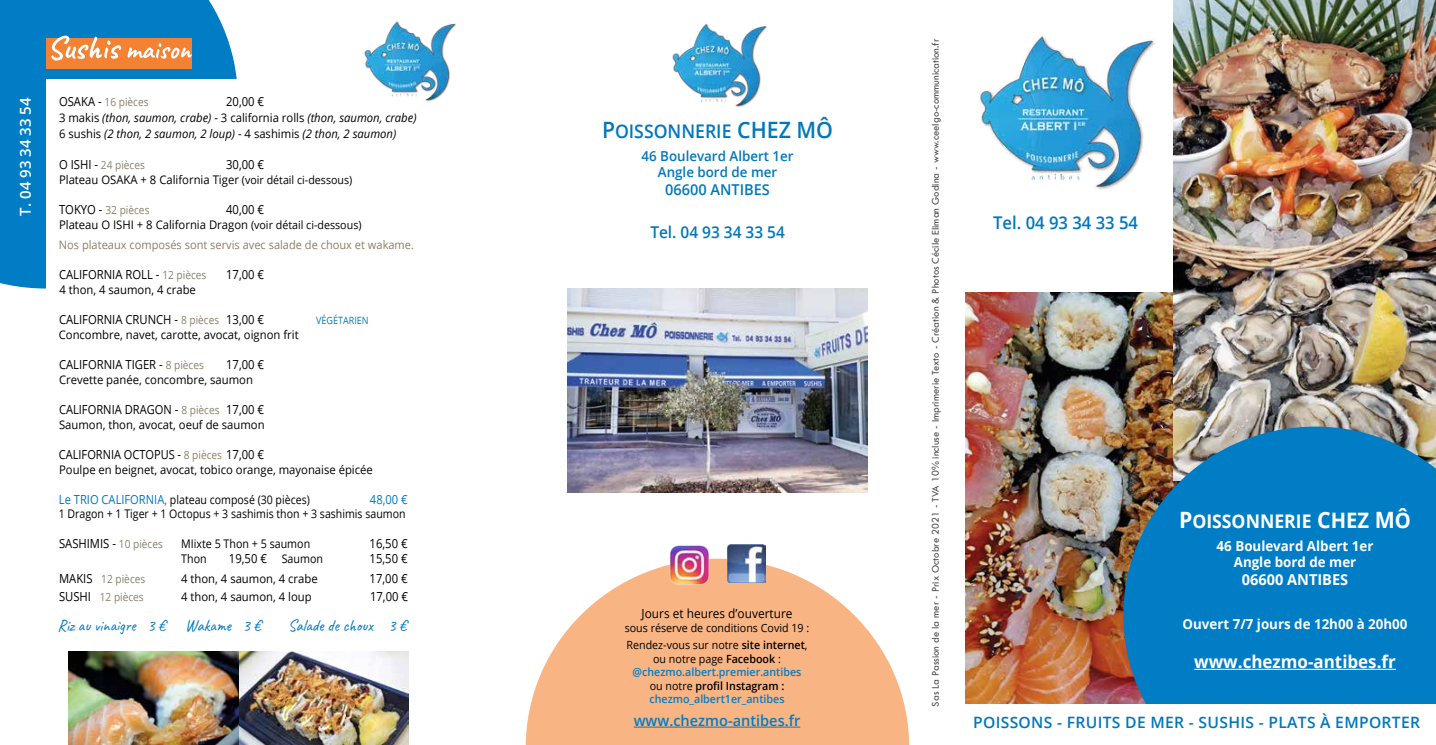
<style>
.page{position:relative;width:1436px;height:745px;background:#fff}
.page>*{position:absolute;margin:0;border:0;box-sizing:border-box;transform-origin:0 0}
.t1{font:600 22.5px "Open Sans";color:#0077bc;scale:.95 1}
.t2{font:700 18.75px "Open Sans";color:#fff;scale:.94 1}
.t3{font:600 18.75px "Open Sans";color:#0077bc;scale:.94 1}
.t4{font:700 17.5px "Open Sans";color:#fff}
.t5{font:600 17.5px "Open Sans";color:#0077bc;scale:.95 1}
.t6{font:16.88px "Caveat";color:#0077bc;scale:.95 1}
.t7{font:600 16.25px "Open Sans";color:#0077bc;scale:.95 1}
.t8{font:600 15.62px "Open Sans";letter-spacing:.02em;color:#0077bc}
.t9{font:600 15px "Open Sans";color:#007dc5}
.t10{font:600 15px "Open Sans";color:#fff}
.t11{font:700 15px "Open Sans";color:#fff}
.t12{font:600 15px "Open Sans";color:#0077bc}
.t13{font:700 13.75px/16.5px "Open Sans";color:#fff;text-align:center}
.t14{font:600 13.75px/16.5px "Open Sans";color:#0077bc;text-align:center}
.t15{font:12.5px "Open Sans";color:#000;scale:.9 1}
.t16{font:12.5px "Open Sans";color:#000;scale:.88 1}
.t17{font:12.5px "Open Sans";color:#000;scale:.89 1}
.t18{font:12.5px "Open Sans";color:#000;scale:.95 1}
.t19{font:12.5px "Open Sans";color:#0077bc;scale:.89 1}
.t20{font:11.88px "Open Sans";color:#000;scale:.95 1}
.t21{font:italic 11.88px/16.2px "Open Sans";color:#000;scale:.95 1}
.t22{font:11.88px "Open Sans";color:#000;scale:.89 1}
.t23{font:11.88px "Open Sans";color:#000;scale:.9 1}
.t24{font:11.62px "Open Sans";color:#907d62;scale:.95 1}
.t25{font:600 11.25px/13.5px "Open Sans";color:#007dc5;text-align:center;scale:.95 1}
.t26{font:11.25px "Open Sans";color:#88816b;scale:.9 1}
.t27{font:11.25px/17.5px "Open Sans";color:#000;scale:.95 1}
.t28{font:10.62px "Tw Cen";color:#000}
.t29{font:10px "Open Sans";color:#0077bc;scale:.9 1}
.s1{font-size:12.5px;color:#000}
.s2{font-style:normal}
.s3{font-size:11.25px}
.s4{font-size:11.25px;color:#88816b}
.s5{font-size:12.5px;color:#0077bc}
.s6{font-size:11.88px}
.s7{font-size:22.5px}
.s8{font-weight:600}
.s9{font-weight:400;color:#000}
.s10{color:#000}
.s11{font-size:21.25px}
</style>
<div class="page">
<svg style="left:525px;top:558px;width:384px;height:186px;fill:#f9b484"></svg>
<div style="left:0;top:0;width:237px;height:288px;background:#007dc5"></div>
<div style="left:46px;top:79px;width:411px;height:600px;background:#fff"></div>
<img style="left:68px;top:651px;width:340px;height:93px">
<img style="left:364px;top:21px;width:92px;height:81px">
<img style="left:567px;top:288px;width:300px;height:204px">
<img style="left:727px;top:544px;width:38px;height:37px">
<img style="left:965px;top:292px;width:208px;height:412px">
<img style="left:1173px;top:0;width:262px;height:426px">
<svg style="left:1123px;top:426px;width:312px;height:278px;fill:#007dc5"></svg>
<img style="left:979px;top:36px;width:177px;height:154px">
<div style="left:47px;top:38px;width:145px;height:31px;background:#f58232"></div>
<svg style="left:51px;top:36px;width:141px;height:24px"></svg>
<hr style="left:1193px;top:668px;width:202px;height:1px;background:#fff">
<img style="left:672px;top:23px;width:95px;height:84px">
<hr style="left:633px;top:726px;width:167px;height:1px;background:#007dc5">
<img style="left:668px;top:545px;width:43px;height:41px">
<p class="t10" style="left:15px;top:215px;width:119px;rotate:-90deg">T. 04 93 34 33 54</p>
<p class="t26" style="left:59px;top:94px;width:101px"><span class="s1">OSAKA -</span> 16 pièces</p>
<p class="t15" style="left:226px;top:93px;width:44px">20,00 €</p>
<p class="t21" style="left:59px;top:109px;width:378px"><span class="s2">3 makis</span> (thon, saumon, crabe) <span class="s2">- 3 california rolls</span> (thon, saumon, crabe)<br><span class="s2">6 sushis</span> (2 thon, 2 saumon, 2 loup) <span class="s2">- 4 sashimis</span> (2 thon, 2 saumon)</p>
<p class="t26" style="left:59px;top:157px;width:97px"><span class="s1">O ISHI -</span> 24 pièces</p>
<p class="t15" style="left:226px;top:155px;width:44px">30,00 €</p>
<p class="t20" style="left:59px;top:171px;width:310px">Plateau OSAKA + 8 California Tiger <span class="s3">(voir détail ci-dessous)</span></p>
<p class="t26" style="left:59px;top:202px;width:102px"><span class="s1">TOKYO -</span> 32 pièces</p>
<p class="t15" style="left:226px;top:200px;width:44px">40,00 €</p>
<p class="t20" style="left:59px;top:216px;width:320px">Plateau O ISHI + 8 California Dragon <span class="s3">(voir détail ci-dessous)</span></p>
<p class="t24" style="left:59px;top:236px;width:375px">Nos plateaux composés sont servis avec salade de choux et wakame.</p>
<p class="t15" style="left:59px;top:265px;width:165px">CALIFORNIA ROLL - <span class="s4">12 pièces</span></p>
<p class="t15" style="left:226px;top:265px;width:44px">17,00 €</p>
<p class="t20" style="left:59px;top:281px;width:145px">4 thon, 4 saumon, 4 crabe</p>
<p class="t15" style="left:59px;top:310px;width:229px">CALIFORNIA CRUNCH - <span class="s4">8 pièces</span> 13,00 €</p>
<p class="t29" style="left:316px;top:313px;width:31px">végétari</p>
<p class="t29" style="left:357px;top:313px;width:13px">en</p>
<p class="t20" style="left:59px;top:326px;width:254px">Concombre, navet, carotte, avocat, oignon frit</p>
<p class="t15" style="left:59px;top:355px;width:162px">CALIFORNIA TIGE R - <span class="s4">8 pièces</span></p>
<p class="t15" style="left:226px;top:355px;width:44px">17,00 €</p>
<p class="t20" style="left:59px;top:371px;width:206px">Crevette panée, concombre, saumon</p>
<p class="t17" style="left:59px;top:400px;width:232px">CALIFORNIA DRAGON - <span class="s4">8 pièces</span> 17,00 €</p>
<p class="t20" style="left:59px;top:416px;width:218px">Saumon, thon, avocat, oeuf de saumon</p>
<p class="t16" style="left:59px;top:445px;width:235px">CALIFORNIA OCTOPUS - <span class="s4">8 pièces</span> 17,00 €</p>
<p class="t20" style="left:59px;top:461px;width:332px">Poulpe en beignet, avocat, tobico orange, mayonaise épicée</p>
<p class="t22" style="left:59px;top:491px;width:283px"><span class="s5">Le TRIO CALIFORNIA,</span> plateau composé (30 pièces)</p>
<p class="t19" style="left:370px;top:490px;width:44px">48,00 €</p>
<p class="t22" style="left:59px;top:505px;width:391px">1 Dragon + 1 Tiger + 1 Octopus + 3 sashimis thon + 3 sashimis saumon</p>
<p class="t15" style="left:59px;top:534px;width:117px">SASHIMIS - <span class="s4">10 pièces</span></p>
<p class="t23" style="left:181px;top:535px;width:145px">MIixte 5 Thon + 5 saumon</p>
<p class="t15" style="left:369px;top:534px;width:44px">16,50 €</p>
<p class="t23" style="left:181px;top:550px;width:30px">Thon</p>
<p class="t15" style="left:229px;top:549px;width:106px">19,50 € <span class="s6">Saumon</span></p>
<p class="t15" style="left:369px;top:549px;width:44px">15,50 €</p>
<p class="t26" style="left:59px;top:571px;width:97px"><span class="s1">MAKIS</span> 12 pièces</p>
<p class="t20" style="left:181px;top:570px;width:145px">4 thon, 4 saumon, 4 crabe</p>
<p class="t15" style="left:369px;top:569px;width:44px">17,00 €</p>
<p class="t26" style="left:59px;top:588px;width:96px"><span class="s1">SUSHI</span> 12 pièces</p>
<p class="t20" style="left:181px;top:588px;width:139px">4 thon, 4 saumon, 4 loup</p>
<p class="t15" style="left:370px;top:587px;width:44px">17,00 €</p>
<h3 class="t6" style="left:57px;top:614px;width:216px">Riz au vinaigre 3 € Wakame 3 €</h3>
<h3 class="t6" style="left:288px;top:614px;width:126px">Salade de choux 3 €</h3>
<h2 class="t3" style="left:602px;top:118px;width:26px"><span class="s7">P</span>oissonnerie</h2>
<h1 class="t1" style="left:737px;top:115px;width:102px">Chez Mô</h1>
<p class="t14" style="left:641px;top:147px;width:153px">46 Boulevard Albert 1er<br>Angle bord de mer</p>
<p class="t12" style="left:665px;top:179px;width:106px">06600 ANTIBES</p>
<h3 class="t7" style="left:650px;top:221px;width:143px">Tel. 04 93 34 33 54</h3>
<p class="t18" style="left:641px;top:605px;width:160px">Jours et heures d’ouverture</p>
<p class="t27" style="left:624px;top:618px;width:196px">sous réserve de conditions Covid 19 :<br>Rendez-vous sur notre <span class="s8">site internet</span>,</p>
<p class="t25" style="left:632px;top:651px;width:179px"><span class="s9">ou notre page</span> <span class="s10">Facebook</span> <span class="s9">: </span>@chezmo.albert.premier.antibes <span class="s9">ou notre</span> <span class="s10">profil Instagram : </span>chezmo_albert1er_antibes</p>
<p class="t9" style="left:633px;top:709px;width:168px">www.chezmo-antibes.fr</p>
<p class="t28" style="left:928px;top:706px;width:669px;rotate:-90deg">Sas La Passion de la mer - Prix Octobre 2021 - TVA 10% incluse - Imprimerie Texto - Création &amp; Photos Cécile Eliman Godina - www.ceelgo-communication.fr</p>
<h3 class="t5" style="left:993px;top:210px;width:154px">Tel. 04 93 34 33 54</h3>
<h2 class="t2" style="left:1178px;top:507px;width:248px"><span class="s7">P</span>oissonnerie <span class="s7">C</span><span class="s11">hez</span> <span class="s7">M</span><span class="s11">ô</span></h2>
<p class="t13" style="left:1216px;top:536px;width:158px">46 Boulevard Albert 1er<br>Angle bord de mer</p>
<p class="t11" style="left:1241px;top:568px;width:99px">06600 ANTI BES</p>
<p class="t13" style="left:1182px;top:615px;width:226px">Ouvert 7/7 jours de 12h00 à 20h00</p>
<h3 class="t4" style="left:1193px;top:648px;width:203px">www.chezmo-antibes.fr</h3>
<h3 class="t8" style="left:973px;top:710px;width:448px">POISSONS - FRUITS DE MER - SUSHIS - PLATS à EMPORTER</h3>
</div>
